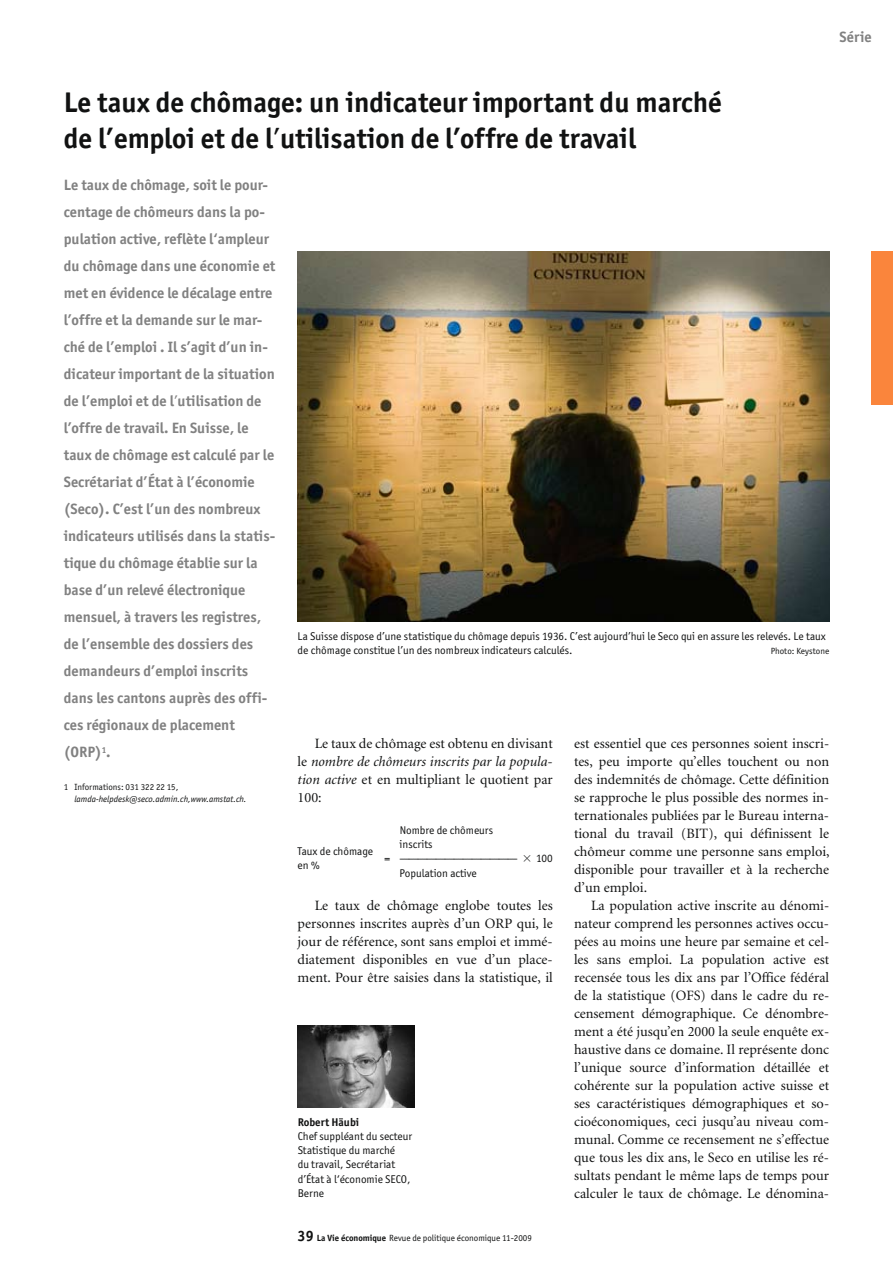
<style>
.page{position:relative;width:893px;height:1263px;background:#fff}
.page>*{position:absolute;margin:0;border:0;box-sizing:border-box;transform-origin:0 0}
.t1{font:700 28.5px/36px "Officina San ITC";color:#111212}
.t2{font:700 15px/27px "Officina San ITC";color:#818181}
.t3{font:14.25px/18px "Minion";color:#111212;text-align:justify}
.t4{font:11.25px/14.2px "Officina San ITC";color:#111212}
.t5{font:700 11.25px "Officina San ITC";color:#111212}
.t6{font:9px "Officina San ITC";color:#111212}
.t7{font:italic 9px "Officina San ITC";color:#111212}
.s1{font-weight:400}
.s2{font-style:italic}
.s3{font-weight:700;font-size:15px}
.s4{font-weight:700}
</style>
<div class="page">
<div style="left:872px;top:252px;width:21px;height:153px;background:#fa853c"></div>
<img style="left:298px;top:1026px;width:117px;height:82px">
<img style="left:298px;top:251px;width:531px;height:370px">
<p class="t2" style="left:839px;top:23px;width:34px">Série</p>
<h1 class="t1" style="left:64px;top:84px;width:659px">Le taux de chômage: un indicateur important du marché de l’emploi et de l<span class="s1">’</span>utilisation de l’offre de travail</h1>
<p class="t2" style="left:64px;top:172px;width:213px">Le taux de chômage, soit le pour&shy;centage de chômeurs dans la po&shy;pulation active, reflète l‘ampleur du chômage dans une économie et met en évidence le décalage entre l’offre et la demande sur le mar&shy;ché de l’emploi . Il s’agit d’un in&shy;dicateur important de la situation de l’emploi et de l<span class="s1">’</span>utilisation de l’offre de travail. En Suisse, le taux de chômage est calculé par le<br>Secrétariat d’État à l’économie (Seco). C’est l’un des nombreux indicateurs utilisés dans la statis&shy;tique du chômage établie sur la base d’un relevé électronique mensuel, à travers les registres, de l’ensemble des dossiers des demandeurs d’emploi inscrits dans les cantons auprès des offi&shy;ces régionaux de placement (ORP)<sup>1</sup>.</p>
<p class="t6" style="left:64px;top:782px;width:116px">1 Informations: 031 322 22 15,</p>
<p class="t7" style="left:74px;top:794px;width:174px">lamda-helpdesk@seco.admin.ch,www.amstat.ch.</p>
<p class="t4" style="left:298px;top:629px;width:530px">La Suisse dispose d’une statistique du chômage depuis 1936. C’est aujourd’hui le Seco qui en assure les relevés. Le taux de chômage constitue l’un des nombreux indicateurs calculés.</p>
<p class="t6" style="left:771px;top:646px;width:60px">Photo: Keystone</p>
<p class="t3" style="left:298px;top:734px;width:257px;text-indent:17px">Le taux de chômage est obtenu en divisant le <span class="s2">nombre de chômeurs inscrits par la popula&shy;tion active</span> et en multipliant le quotient par 100:</p>
<p class="t4" style="left:400px;top:823px;width:95px">Nombre de chômeurs inscrits</p>
<p class="t4" style="left:298px;top:844px;width:77px">Taux de chômage en %</p>
<p class="t4" style="left:385px;top:851px;width:135px">= ––––––––––––––––––––––––––</p>
<p class="t4" style="left:536px;top:851px;width:18px">100</p>
<p class="t4" style="left:400px;top:866px;width:79px">Population active</p>
<p class="t3" style="left:298px;top:896px;width:257px;text-indent:17px">Le taux de chômage englobe toutes les personnes inscrites auprès d’un ORP qui, le jour de référence, sont sans emploi et immé&shy;diatement disponibles en vue d’un place&shy;ment. Pour être saisies dans la statistique, il</p>
<p class="t5" style="left:298px;top:1115px;width:63px">Robert Häubi</p>
<p class="t4" style="left:298px;top:1129px;width:116px">Chef suppléant du secteur<br>Statistique du marché<br>du travail, Secrétariat d’État à l‘économie SECO,<br>Berne</p>
<p class="t6" style="left:298px;top:1232px;width:236px"><span class="s3">39</span> <span class="s4">La Vie économique</span> Revue de politique économique 11-2009</p>
<p class="t3" style="left:574px;top:734px;width:257px">est essentiel que ces personnes soient inscri&shy;tes, peu importe qu’elles touchent ou non des indemnités de chômage. Cette définition se rapproche le plus possible des normes in&shy;ternationales publiées par le Bureau interna&shy;tional du travail (BIT), qui définissent le chômeur comme une personne sans emploi, disponible pour travailler et à la recherche d’un emploi.</p>
<p class="t3" style="left:574px;top:896px;width:257px;text-indent:17px">La population active inscrite au dénomi&shy;nateur comprend les personnes actives occu&shy;pées au moins une heure par semaine et cel&shy;les sans emploi. La population active est recensée tous les dix ans par l’Office fédéral de la statistique (OFS) dans le cadre du re&shy;censement démographique. Ce dénombre&shy;ment a été jusqu’en 2000 la seule enquête ex&shy;haustive dans ce domaine. Il représente donc l’unique source d’information détaillée et cohérente sur la population active suisse et ses caractéristiques démographiques et so&shy;cioéconomiques, ceci jusqu’au niveau com&shy;munal. Comme ce recensement ne s’effectue que tous les dix ans, le Seco en utilise les ré&shy;sultats pendant le même laps de temps pour calculer le taux de chômage. Le dénomina-</p>
</div>
